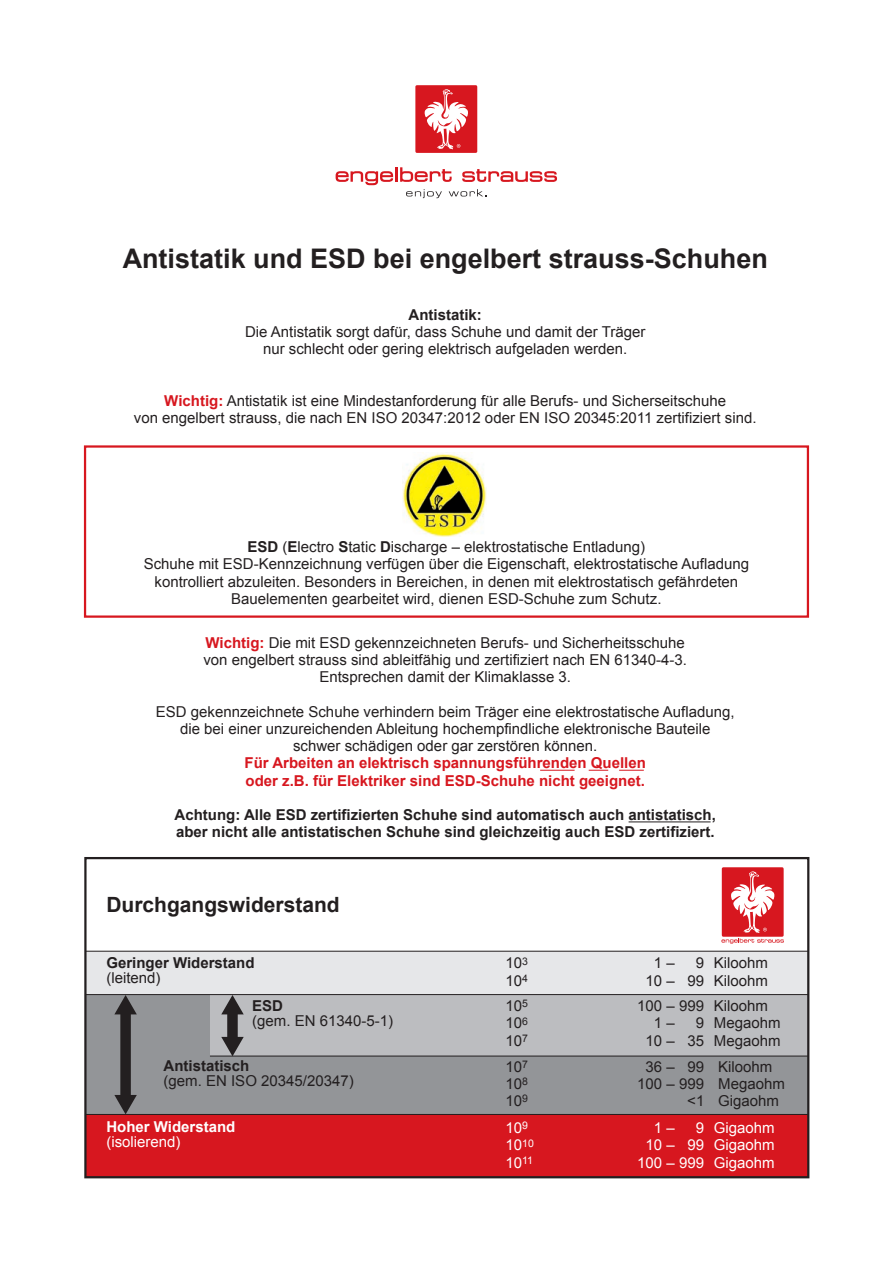
<style>
.page{position:relative;width:893px;height:1263px;background:#fff}
.page>*{position:absolute;margin:0;border:0;box-sizing:border-box;transform-origin:0 0}
.t1{font:700 27px "Arial";color:#231f20}
.t2{font:700 21px "Arial";color:#231f20}
.t3{font:15px/17.2px "Arial";color:#231f20;text-align:center}
.t4{font:700 15px/17.2px "Arial";color:#231f20}
.t5{font:700 15px/17.2px "Arial";color:#d7171f}
.t6{font:15px "Arial";color:#fff}
.t7{font:700 15px "Arial";color:#fff}
.s1{font-weight:700;color:#d7171f}
.s2{font-weight:700}
</style>
<div class="page">
<svg style="left:336px;top:167px;width:221px;height:31px"></svg>
<div style="left:415px;top:85px;width:62px;height:68px;background:#d7171f;border-radius:2px"></div>
<svg style="left:424px;top:89px;width:44px;height:60px"></svg>
<div style="left:84px;top:445px;width:725px;height:173px;border:2px solid #d7171f"></div>
<img style="left:403px;top:453px;width:83px;height:83px">
<div style="left:85px;top:994px;width:723px;height:121px;background:#939598"></div>
<div style="left:210px;top:994px;width:598px;height:62px;background:#bcbdc0"></div>
<div style="left:85px;top:951px;width:723px;height:43px;background:#e6e7e9"></div>
<div style="left:85px;top:1114px;width:723px;height:63px;background:#d7171f"></div>
<div style="left:84px;top:857px;width:725px;height:321px;border:2px solid #231f20"></div>
<hr style="left:85px;top:994px;width:723px;height:1px;background:#231f20">
<hr style="left:85px;top:951px;width:723px;height:1px;background:#231f20">
<hr style="left:85px;top:1114px;width:723px;height:1px;background:#231f20">
<hr style="left:210px;top:1056px;width:598px;height:1px;background:#231f20">
<svg style="left:221px;top:995px;width:23px;height:19px"></svg>
<svg style="left:221px;top:1037px;width:23px;height:19px"></svg>
<div style="left:227px;top:1013px;width:11px;height:26px;background:#231f20"></div>
<svg style="left:114px;top:995px;width:23px;height:19px"></svg>
<svg style="left:114px;top:1095px;width:23px;height:19px"></svg>
<div style="left:120px;top:1013px;width:11px;height:86px;background:#231f20"></div>
<div style="left:722px;top:867px;width:62px;height:70px;background:#d7171f;border-radius:2px"></div>
<svg style="left:721px;top:871px;width:63px;height:72px"></svg>
<hr style="left:629px;top:821px;width:82px;height:1px;background:#231f20">
<svg style="left:619px;top:770px;width:25px;height:1px"></svg>
<hr style="left:540px;top:770px;width:35px;height:1px;background:#d7171f">
<svg style="left:589px;top:770px;width:19px;height:1px"></svg>
<h1 class="t1" style="left:123px;top:241px;width:647px">Antistatik und ESD bei engelbert strauss-Schuhen</h1>
<p class="t4" style="left:409px;top:306px;width:75px">Antistatik:</p>
<p class="t3" style="left:245px;top:323px;width:402px">Die Antistatik sorgt dafür, dass Schuhe und damit der Träger nur schlecht oder gering elektrisch aufgeladen werden.</p>
<p class="t3" style="left:134px;top:392px;width:624px"><span class="s1">Wichtig:</span> Antistatik ist eine Mindestanforderung für alle Berufs- und Sicherseitschuhe<br>von engelbert strauss, die nach EN ISO 20347:2012 oder EN ISO 20345:2011 zertifiziert sind.</p>
<p class="t3" style="left:144px;top:538px;width:607px"><span class="s2">ESD</span> (<span class="s2">E</span>lectro <span class="s2">S</span>tatic <span class="s2">D</span>ischarge – elektrostatische Entladung)<br>Schuhe mit ESD-Kennzeichnung verfügen über die Eigenschaft, elektrostatische Aufladung kontrolliert abzuleiten. Besonders in Bereichen, in denen mit elektrostatisch gefährdeten Bauelementen gearbeitet wird, dienen ESD-Schuhe zum Schutz.</p>
<p class="t3" style="left:203px;top:634px;width:485px"><span class="s1">Wichtig:</span> Die mit ESD gekennzeichneten Berufs- und Sicherheitsschuhe von engelbert strauss sind ableitfähig und zertifiziert nach EN 61340-4-3.<br>Entsprechen damit der Klimaklasse 3.</p>
<p class="t3" style="left:156px;top:703px;width:580px">ESD gekennzeichnete Schuhe verhindern beim Träger eine elektrostatische Aufladung, die bei einer unzureichenden Ableitung hochempfindliche elektronische Bauteile schwer schädigen oder gar zerstören können.</p>
<p class="t5" style="left:245px;top:755px;width:403px">Für Arbeiten an elektrisch spannungsführenden Quellen oder z.B. für Elektriker sind ESD-Schuhe nicht geeignet.</p>
<p class="t4" style="left:175px;top:807px;width:543px">Achtung: Alle ESD zertifizierten Schuhe sind automatisch auch antistatisch, aber nicht alle antistatischen Schuhe sind gleichzeitig auch ESD zertifiziert.</p>
<h2 class="t2" style="left:106px;top:890px;width:235px">Durchgangswiderstand</h2>
<p class="t4" style="left:106px;top:955px;width:150px">Geringer Widerstand</p>
<p class="t3" style="left:106px;top:969px;width:56px">(leitend)</p>
<p class="t4" style="left:252px;top:997px;width:32px">ESD</p>
<p class="t3" style="left:252px;top:1012px;width:142px">(gem. EN 61340-5-1)</p>
<p class="t4" style="left:164px;top:1057px;width:87px">Antistatisch</p>
<p class="t3" style="left:164px;top:1072px;width:192px">(gem. EN ISO 20345/20347)</p>
<p class="t7" style="left:106px;top:1116px;width:131px">Hoher Widerstand</p>
<p class="t6" style="left:106px;top:1131px;width:76px">(isolierend)</p>
<p class="t3" style="left:506px;top:955px;width:24px">10<sup>3</sup></p>
<p class="t3" style="left:654px;top:955px;width:22px">1 –</p>
<p class="t3" style="left:696px;top:955px;width:74px">9 Kiloohm</p>
<p class="t3" style="left:506px;top:972px;width:24px">10<sup>4</sup></p>
<p class="t3" style="left:646px;top:972px;width:124px">10 – 99 Kiloohm</p>
<p class="t3" style="left:506px;top:997px;width:24px">10<sup>5</sup></p>
<p class="t3" style="left:637px;top:997px;width:132px">100 – 999 Kiloohm</p>
<p class="t3" style="left:506px;top:1015px;width:24px">10<sup>6</sup></p>
<p class="t3" style="left:654px;top:1015px;width:22px">1 –</p>
<p class="t3" style="left:696px;top:1015px;width:86px">9 Megaohm</p>
<p class="t3" style="left:506px;top:1032px;width:24px">10<sup>7</sup></p>
<p class="t3" style="left:646px;top:1032px;width:136px">10 – 35 Megaohm</p>
<p class="t3" style="left:506px;top:1058px;width:24px">10<sup>7</sup></p>
<p class="t3" style="left:646px;top:1058px;width:128px">36 – 99 Kiloohm</p>
<p class="t3" style="left:506px;top:1075px;width:24px">10<sup>8</sup></p>
<p class="t3" style="left:637px;top:1075px;width:149px">100 – 999 Megaohm</p>
<p class="t3" style="left:506px;top:1092px;width:24px">10<sup>9</sup></p>
<p class="t3" style="left:687px;top:1092px;width:93px">&lt;1 Gigaohm</p>
<p class="t6" style="left:506px;top:1118px;width:24px">10<sup>9</sup></p>
<p class="t6" style="left:654px;top:1118px;width:22px">1 –</p>
<p class="t6" style="left:696px;top:1118px;width:81px">9 Gigaohm</p>
<p class="t6" style="left:506px;top:1135px;width:30px">10<sup>10</sup></p>
<p class="t6" style="left:646px;top:1135px;width:131px">10 – 99 Gigaohm</p>
<p class="t6" style="left:506px;top:1152px;width:29px">10<sup>11</sup></p>
<p class="t6" style="left:637px;top:1152px;width:139px">100 – 999 Gigaohm</p>
</div>
